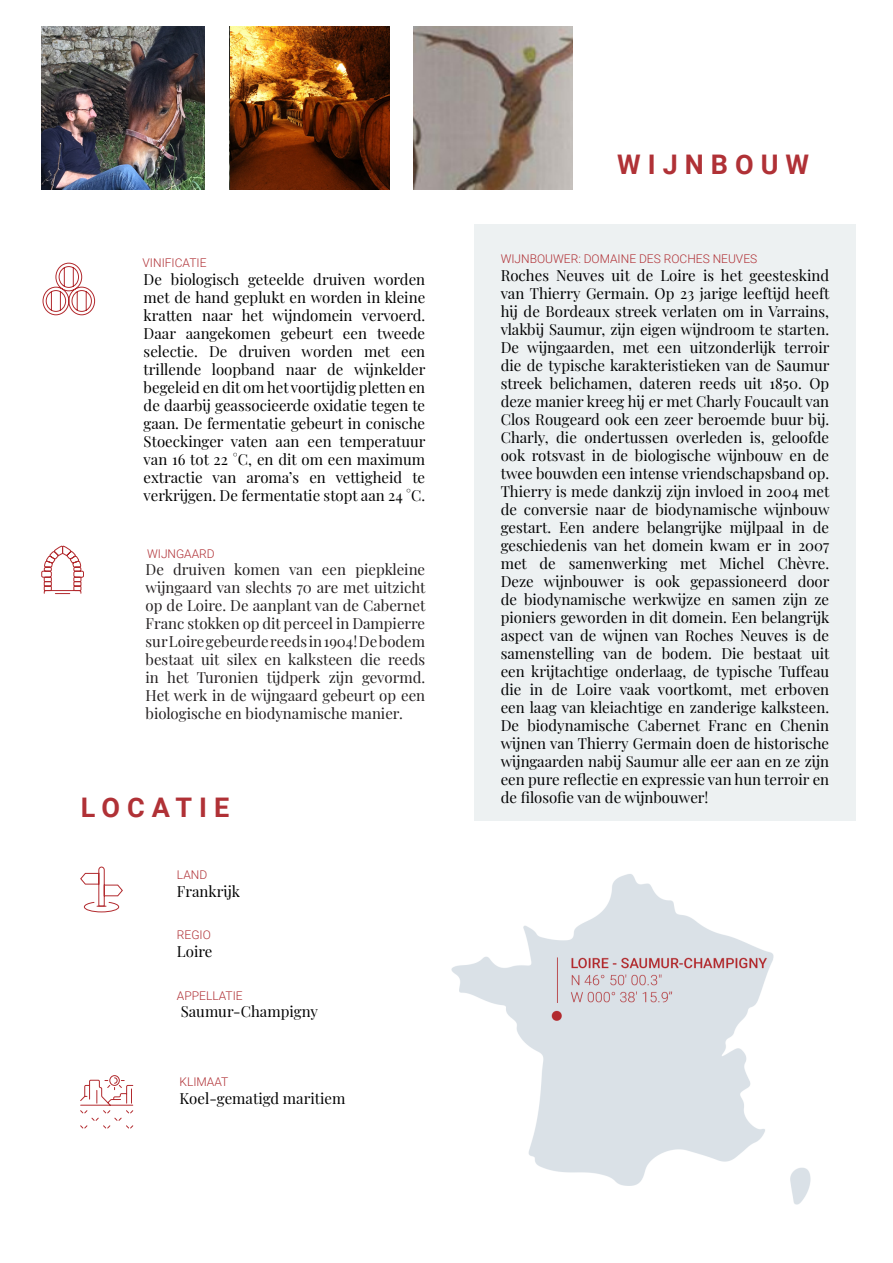
<style>
.page{position:relative;width:893px;height:1263px;background:#fff}
.page>*{position:absolute;margin:0;border:0;box-sizing:border-box;transform-origin:0 0}
.t1{font:700 27px "Roboto";letter-spacing:.26em;color:#b03136}
.t2{font:15px/18px "Playfair Display";color:#000001;text-align:justify}
.t3{font:15px/18px "Playfair Display";color:#231f20;text-align:justify}
.t4{font:300 12px "Roboto";color:#b03136}
</style>
<div class="page">
<svg style="left:80px;top:866px;width:43px;height:47px"></svg>
<img style="left:451px;top:874px;width:360px;height:331px">
<svg style="left:80px;top:1075px;width:54px;height:54px"></svg>
<div style="left:475px;top:224px;width:381px;height:597px;background:#edf1f2"></div>
<svg style="left:42px;top:262px;width:53px;height:54px"></svg>
<svg style="left:41px;top:545px;width:43px;height:49px"></svg>
<img style="left:41px;top:26px;width:163px;height:163px">
<img style="left:414px;top:26px;width:159px;height:163px">
<img style="left:231px;top:26px;width:159px;height:163px">
<p class="t4" style="left:143px;top:254px;width:65px">VINIFICATIE</p>
<p class="t2" style="left:144px;top:269px;width:283px">De biologisch geteelde druiven worden met de hand geplukt en worden in kleine kratten naar het wijndomein vervoerd.<br>Daar aangekomen gebeurt een tweede selectie. De druiven worden met een trillende loopband naar de wijnkelder begeleid en dit om het voortijdig pletten en de daarbij geassocieerde oxidatie tegen te gaan. De fermentatie gebeurt in conische Stoeckinger vaten aan een temperatuur van 16 tot 22 °C, en dit om een maximum extractie van aroma’s en vettigheid te verkrijgen. De fermentatie stopt aan 24 °C.</p>
<p class="t4" style="left:147px;top:545px;width:69px">WIJNGAARD</p>
<p class="t3" style="left:146px;top:559px;width:281px">De druiven komen van een piepkleine wijngaard van slechts 70 are met uitzicht op de Loire. De aanplant van de Cabernet Franc stokken op dit perceel in Dampierre sur Loire gebeurde reeds in 1904! De bodem bestaat uit silex en kalksteen die reeds in het Turonien tijdperk zijn gevormd.<br>Het werk in de wijngaard gebeurt op een biologische en biodynamische manier.</p>
<p class="t1" style="left:81px;top:788px;width:150px">LOCATIE</p>
<p class="t4" style="left:177px;top:866px;width:32px">LAND</p>
<p class="t2" style="left:177px;top:881px;width:65px">Frankrijk</p>
<p class="t4" style="left:177px;top:927px;width:35px">REGIO</p>
<p class="t2" style="left:177px;top:941px;width:37px">Loire</p>
<p class="t4" style="left:177px;top:987px;width:67px">APPELLATIE</p>
<p class="t2" style="left:181px;top:1001px;width:139px">Saumur-Champigny</p>
<p class="t4" style="left:179px;top:1073px;width:50px">KLIMAAT</p>
<p class="t2" style="left:179px;top:1088px;width:167px">Koel-gematigd maritiem</p>
<p class="t1" style="left:617px;top:145px;width:194px">WIJNBOUW</p>
<p class="t4" style="left:501px;top:250px;width:258px">WIJNBOUWER: DOMAINE DES ROCHES NEUVES</p>
<p class="t2" style="left:501px;top:265px;width:330px">Roches Neuves uit de Loire is het geesteskind van Thierry Germain. Op 23 jarige leeftijd heeft hij de Bordeaux streek verlaten om in Varrains, vlakbij Saumur, zijn eigen wijndroom te starten.<br>De wijngaarden, met een uitzonderlijk terroir die de typische karakteristieken van de Saumur streek belichamen, dateren reeds uit 1850. Op deze manier kreeg hij er met Charly Foucault van Clos Rougeard ook een zeer beroemde buur bij.<br>Charly, die ondertussen overleden is, geloofde ook rotsvast in de biologische wijnbouw en de twee bouwden een intense vriendschapsband op.<br>Thierry is mede dankzij zijn invloed in 2004 met de conversie naar de biodynamische wijnbouw gestart. Een andere belangrijke mijlpaal in de geschiedenis van het domein kwam er in 2007 met de samenwerking met Michel Chèvre.<br>Deze wijnbouwer is ook gepassioneerd door de biodynamische werkwijze en samen zijn ze pioniers geworden in dit domein. Een belangrijk aspect van de wijnen van Roches Neuves is de samenstelling van de bodem. Die bestaat uit een krijtachtige onderlaag, de typische Tuffeau die in de Loire vaak voortkomt, met erboven een laag van kleiachtige en zanderige kalksteen.<br>De biodynamische Cabernet Franc en Chenin wijnen van Thierry Germain doen de historische wijngaarden nabij Saumur alle eer aan en ze zijn een pure reflectie en expressie van hun terroir en de filosofie van de wijnbouwer!</p>
</div>
